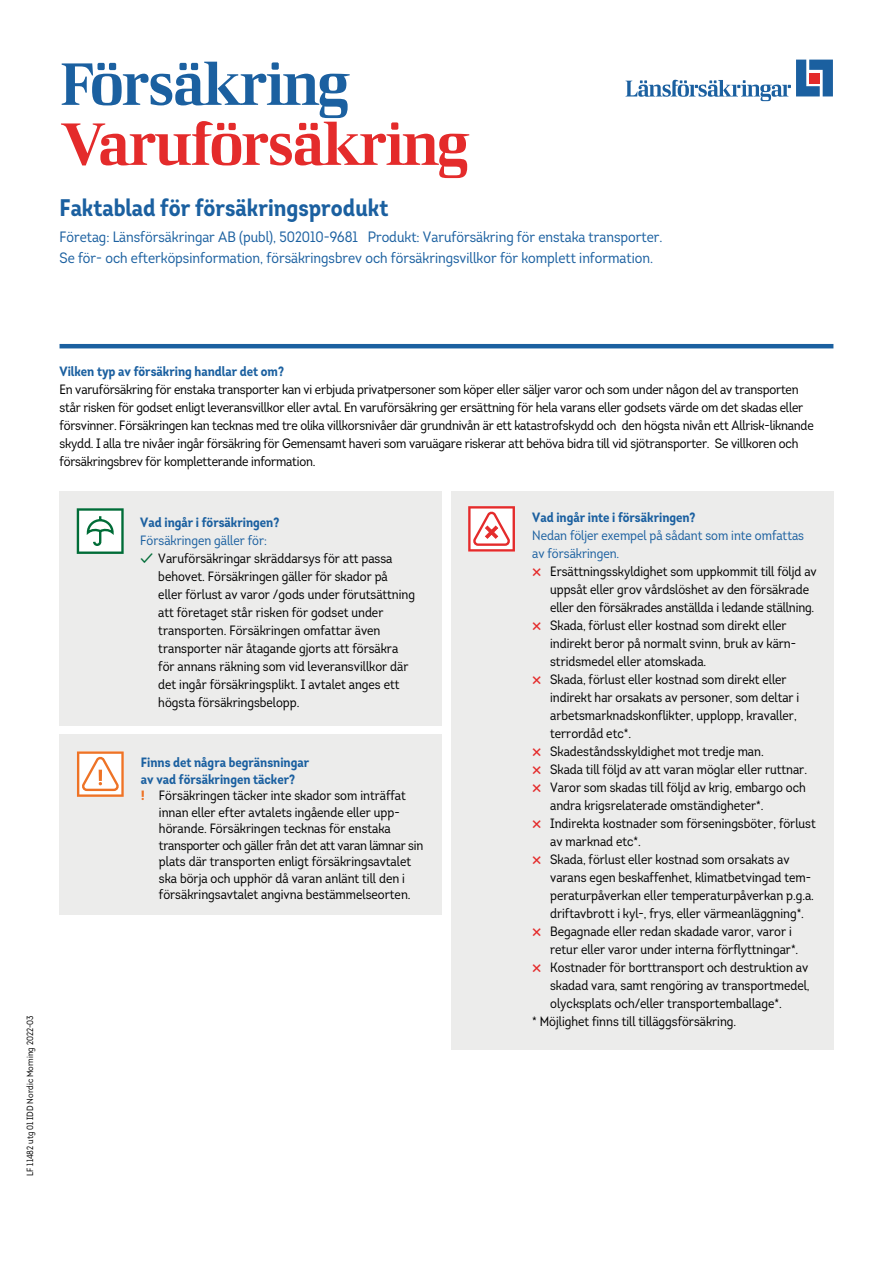
<style>
.page{position:relative;width:893px;height:1263px;background:#fff}
.page>*{position:absolute;margin:0;border:0;box-sizing:border-box;transform-origin:0 0}
.t1{font:60px "LF Rubrik 2";letter-spacing:-.035em;color:#e42b2b}
.t2{font:60px "LF Rubrik 2";letter-spacing:-.035em;color:#1b60a0}
.t3{font:700 24px "Intro Cond UDP";color:#1b60a0}
.t4{font:15px/21px "Intro Cond UDP";color:#1b60a0}
.t5{font:13.5px/18px "Intro Cond UDP";color:#000}
.t6{font:700 13.5px/16.5px "Intro Cond UDP";color:#1b60a0}
.t7{font:13.5px/18px "Intro Cond UDP";color:#1b60a0}
.t8{font:9px "Intro Cond UDP";color:#000}
.s1{color:#006c37}
</style>
<div class="page">
<svg style="left:625px;top:60px;width:208px;height:41px"></svg>
<div style="left:809px;top:73px;width:11px;height:10px;background:#e42b2b"></div>
<div style="left:60px;top:492px;width:382px;height:234px;background:#ececeb"></div>
<div style="left:451px;top:492px;width:382px;height:558px;background:#ececeb"></div>
<div style="left:60px;top:735px;width:382px;height:180px;background:#ececeb"></div>
<svg style="left:468px;top:506px;width:47px;height:46px;background:#f5b3b3"></svg>
<hr style="left:60px;top:344px;width:773px;height:4px;background:#1b60a0">
<svg style="left:77px;top:508px;width:47px;height:46px;background:#b6d5c6"></svg>
<svg style="left:77px;top:751px;width:47px;height:46px;background:#f9d0b7"></svg>
<h1 class="t2" style="left:60px;top:47px;width:292px">Försäkring</h1>
<h1 class="t1" style="left:60px;top:107px;width:411px">Varuförsäkring</h1>
<h2 class="t3" style="left:60px;top:192px;width:330px">Faktablad för försäkringsprodukt</h2>
<p class="t4" style="left:60px;top:226px;width:604px">Företag: Länsförsäkringar AB (publ), 502010-9681 Produkt: Varuförsäkring för enstaka transporter.<br>Se för- och efterköpsinformation, försäkringsbrev och försäkringsvillkor för komplett information.</p>
<p class="t8" style="left:24px;top:1176px;width:162px;rotate:-90deg">LF 11482 utg 01 IDD Nordic Morning 2022-03</p>
<p class="t6" style="left:60px;top:363px;width:226px">Vilken typ av försäkring handlar det om?</p>
<p class="t5" style="left:60px;top:380px;width:756px">En varuförsäkring för enstaka transporter kan vi erbjuda privatpersoner som köper eller säljer varor och som under någon del av transporten står risken för godset enligt leveransvillkor eller avtal. En varuförsäkring ger ersättning för hela varans eller godsets värde om det skadas eller försvinner. Försäkringen kan tecknas med tre olika villkorsnivåer där grundnivån är ett katastrofskydd och den högsta nivån ett Allrisk-liknande skydd. I alla tre nivåer ingår försäkring för Gemensamt haveri som varuägare riskerar att behöva bidra till vid sjötransporter. Se villkoren och försäkringsbrev för kompletterande information.</p>
<p class="t6" style="left:140px;top:514px;width:141px">Vad ingår i försäkringen?</p>
<p class="t7" style="left:140px;top:531px;width:128px">Försäkringen gäller för:</p>
<p class="t5" style="left:158px;top:549px;width:258px;text-indent:-18px"><span class="s1">✓</span> Varuförsäkringar skräddarsys för att passa behovet. Försäkringen gäller för skador på eller förlust av varor /gods under förutsättning att företaget står risken för godset under transporten. Försäkringen omfattar även transporter när åtagande gjorts att försäkra för annans räkning som vid leveransvillkor där det ingår försäkringsplikt. I avtalet anges ett högsta försäkringsbelopp.</p>
<p class="t6" style="left:141px;top:754px;width:170px">Finns det några begränsningar av vad försäkringen täcker?</p>
<p class="t5" style="left:159px;top:787px;width:266px;line-height:16.5px">Försäkringen täcker inte skador som inträffat innan eller efter avtalets ingående eller upp&shy;hörande. Försäkringen tecknas för enstaka transporter och gäller från det att varan lämnar sin plats där transporten enligt försäkringsavtalet ska börja och upphör då varan anlänt till den i försäkringsavtalet angivna bestämmelseorten.</p>
<p class="t6" style="left:532px;top:509px;width:165px">Vad ingår inte i försäkringen?</p>
<p class="t7" style="left:532px;top:526px;width:273px">Nedan följer exempel på sådant som inte omfattas av försäkringen.</p>
<p class="t5" style="left:550px;top:562px;width:268px">Ersättningsskyldighet som uppkommit till följd av</p>
<p class="t5" style="left:550px;top:580px;width:260px">uppsåt eller grov vårdslöshet av den försäkrade</p>
<p class="t5" style="left:550px;top:598px;width:266px">eller den försäkrades anställda i ledande ställning.</p>
<p class="t5" style="left:550px;top:616px;width:238px">Skada, förlust eller kostnad som direkt eller</p>
<p class="t5" style="left:550px;top:634px;width:247px">indirekt beror på normalt svinn, bruk av kärn-</p>
<p class="t5" style="left:550px;top:652px;width:158px">stridsmedel eller atomskada.</p>
<p class="t5" style="left:550px;top:670px;width:238px">Skada, förlust eller kostnad som direkt eller</p>
<p class="t5" style="left:550px;top:688px;width:251px">indirekt har orsakats av personer, som deltar i</p>
<p class="t5" style="left:550px;top:706px;width:248px">arbetsmarknadskonflikter, upplopp, kravaller,</p>
<p class="t5" style="left:550px;top:724px;width:83px">terrordåd etc*.</p>
<p class="t5" style="left:550px;top:742px;width:215px">Skadeståndsskyldighet mot tredje man.</p>
<p class="t5" style="left:550px;top:760px;width:258px">Skada till följd av att varan möglar eller ruttnar.</p>
<p class="t5" style="left:550px;top:778px;width:257px">Varor som skadas till följd av krig, embargo och</p>
<p class="t5" style="left:550px;top:796px;width:215px">andra krigsrelaterade omständigheter*.</p>
<p class="t5" style="left:550px;top:814px;width:267px">Indirekta kostnader som förseningsböter, förlust</p>
<p class="t5" style="left:550px;top:832px;width:92px">av marknad etc*.</p>
<p class="t5" style="left:550px;top:850px;width:241px">Skada, förlust eller kostnad som orsakats av</p>
<p class="t5" style="left:550px;top:868px;width:262px">varans egen beskaffenhet, klimatbetvingad tem-</p>
<p class="t5" style="left:550px;top:886px;width:265px">peraturpåverkan eller temperaturpåverkan p.g.a.</p>
<p class="t5" style="left:550px;top:904px;width:255px">driftavbrott i kyl-, frys, eller värmeanläggning*.</p>
<p class="t5" style="left:550px;top:922px;width:243px">Begagnade eller redan skadade varor, varor i</p>
<p class="t5" style="left:550px;top:940px;width:250px">retur eller varor under interna förflyttningar*.</p>
<p class="t5" style="left:550px;top:958px;width:260px">Kostnader för borttransport och destruktion av</p>
<p class="t5" style="left:550px;top:976px;width:261px">skadad vara, samt rengöring av transportmedel,</p>
<p class="t5" style="left:550px;top:994px;width:233px">olycksplats och/eller transportemballage*.</p>
<p class="t5" style="left:532px;top:1012px;width:206px">* Möjlighet finns till tilläggsförsäkring.</p>
</div>
